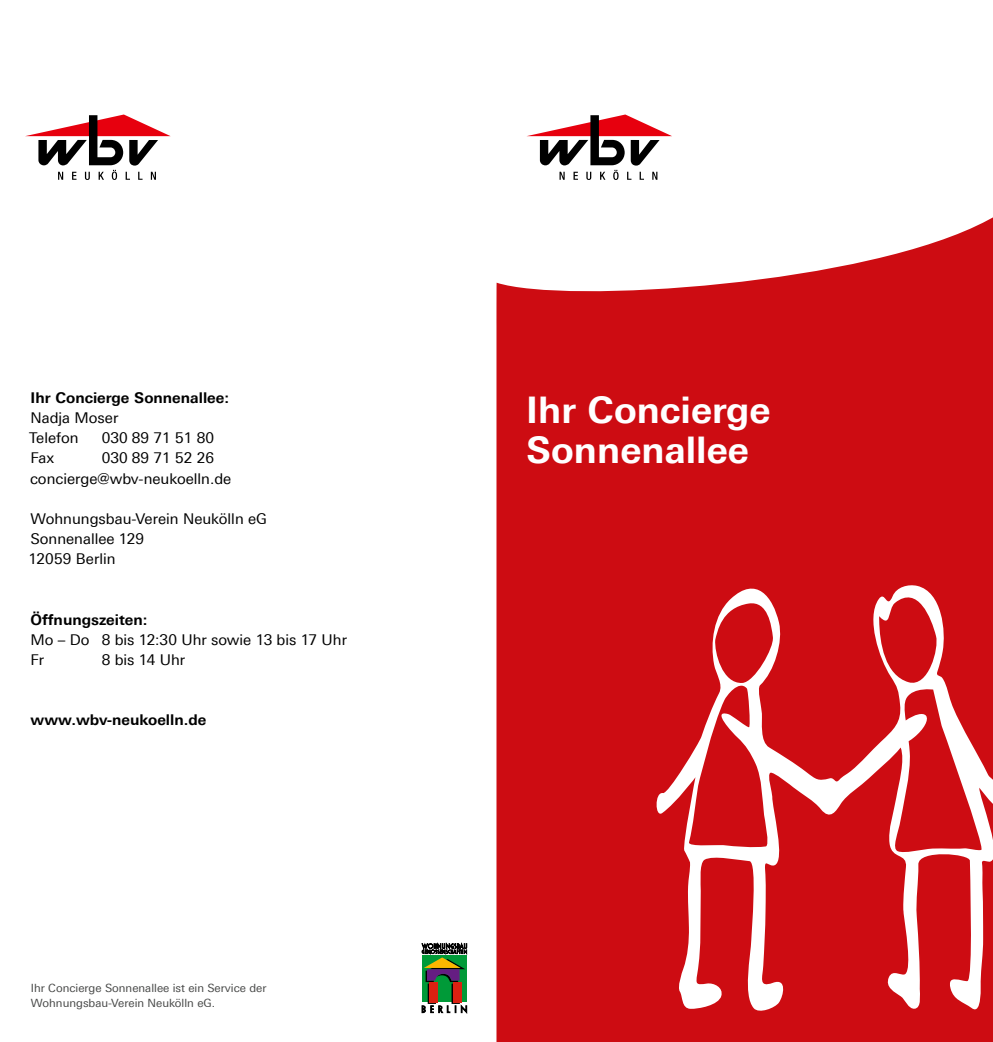
<style>
.page{position:relative;width:993px;height:1042px;background:#fff}
.page>*{position:absolute;margin:0;border:0;box-sizing:border-box;transform-origin:0 0}
.t1{font:700 36.75px/40.2px "Linotype Univers 630";color:#fff}
.t2{font:14.88px/20.1px "Linotype Univers 430";color:#000}
.t3{font:700 14.88px "Linotype Univers 630";color:#000}
.t4{font:11.38px/14.9px "Linotype Univers 430";color:#474847}
</style>
<div class="page">
<svg style="left:496px;top:218px;width:496px;height:824px;background:#d2252a"></svg>
<svg style="left:527px;top:114px;width:145px;height:66px"></svg>
<svg style="left:25px;top:114px;width:146px;height:66px"></svg>
<svg style="left:656px;top:585px;width:336px;height:425px;fill:#cd0c12"></svg>
<svg style="left:421px;top:943px;width:46px;height:70px;background:#4b7850"></svg>
<div style="left:429px;top:982px;width:9px;height:20px;background:#da2111"></div>
<div style="left:453px;top:982px;width:8px;height:20px;background:#da2111"></div>
<p class="t3" style="left:31px;top:389px;width:200px">Ihr Concierge Sonnenallee:</p>
<p class="t2" style="left:29px;top:408px;width:91px">Nadja Moser<br>Telefon</p>
<p class="t2" style="left:102px;top:428px;width:114px">030 89 71 51 80</p>
<p class="t2" style="left:30px;top:448px;width:203px;text-indent:72px">030 89 71 52 26 concierge@wbv-neukoelln.de</p>
<p class="t2" style="left:29px;top:508px;width:240px">Wohnungsbau-Verein Neukölln eG<br>Sonnenallee 129<br>12059 Berlin</p>
<p class="t2" style="left:30px;top:448px;width:25px">Fax</p>
<p class="t3" style="left:30px;top:610px;width:118px">Öffnungszeiten:</p>
<p class="t2" style="left:30px;top:629px;width:318px">Mo – Do 8 bis 12:30 Uhr sowie 13 bis 17 Uhr<br>Fr</p>
<p class="t2" style="left:102px;top:649px;width:85px">8 bis 14 Uhr</p>
<p class="t3" style="left:31px;top:711px;width:177px">www.wbv-neukoelln.de</p>
<p class="t4" style="left:31px;top:980px;width:237px">Ihr Concierge Sonnenallee ist ein Service der<br>Wohnungsbau-Verein Neukölln eG.</p>
<h1 class="t1" style="left:526px;top:390px;width:246px">Ihr Concierge<br>Sonnenallee</h1>
</div>
